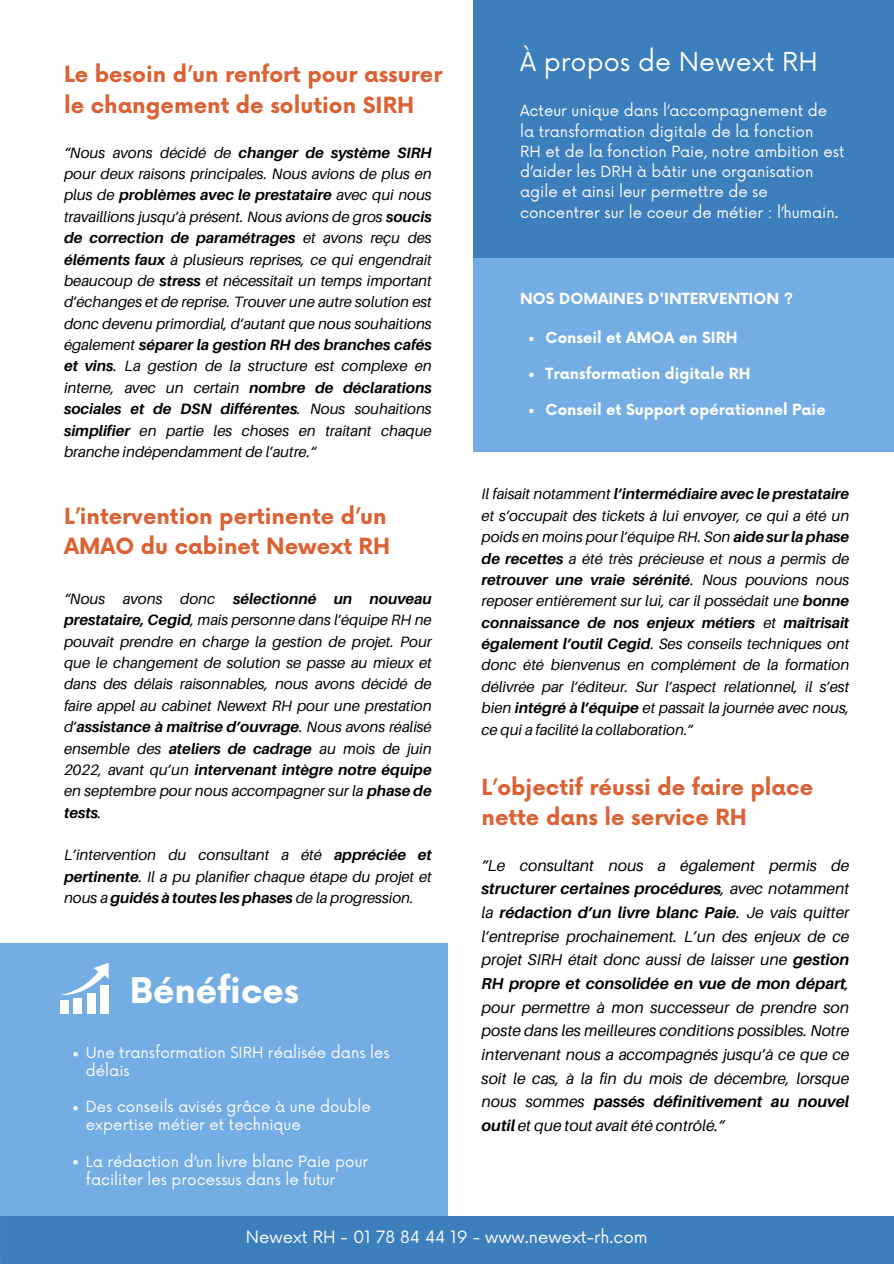
<style>
.page{position:relative;width:894px;height:1264px;background:#fff}
.page>*{position:absolute;margin:0;border:0;box-sizing:border-box;transform-origin:0 0}
.t1{font:700 34.5px "Now";color:#fff}
.t2{font:25.5px "Now";color:#fff}
.t3{font:700 21.75px/30.3px "Now";color:#da6234}
.t4{font:16.5px "Now";color:#fff}
.t5{font:italic 15.75px/23.7px "Aileron";color:#000;text-align:justify}
.t6{font:italic 15px/21.3px "Aileron";color:#000;text-align:justify}
.t7{font:15px/18px "Now";color:#fff}
.t8{font:700 15px "Now";color:#fff}
.s1{font-weight:700}
</style>
<div class="page">
<div style="left:0;top:943px;width:447px;height:273px;background:#73ade4"></div>
<div style="left:0;top:1216px;width:893px;height:47px;background:#3d7ebd"></div>
<div style="left:60px;top:999px;width:9px;height:14px;background:#fff"></div>
<div style="left:74px;top:997px;width:8px;height:16px;background:#fff"></div>
<div style="left:87px;top:993px;width:9px;height:20px;background:#fff"></div>
<div style="left:100px;top:984px;width:9px;height:29px;background:#fff"></div>
<svg style="left:60px;top:962px;width:49px;height:34px"></svg>
<svg style="left:73px;top:1051px;width:5px;height:5px"></svg>
<svg style="left:73px;top:1105px;width:5px;height:5px"></svg>
<svg style="left:73px;top:1159px;width:5px;height:5px"></svg>
<div style="left:473px;top:0;width:420px;height:258px;background:#3d7ebd"></div>
<div style="left:473px;top:258px;width:420px;height:194px;background:#73ade4"></div>
<svg style="left:529px;top:337px;width:4px;height:4px"></svg>
<svg style="left:529px;top:373px;width:4px;height:4px"></svg>
<svg style="left:529px;top:409px;width:4px;height:4px"></svg>
<p class="t3" style="left:64px;top:61px;width:379px">Le besoin d’un renfort pour assurer le changement de solution SIRH</p>
<p class="t6" style="left:64px;top:141px;width:369px">“Nous avons décidé de <span class="s1">changer de système SIRH </span>pour deux raisons principales. Nous avions de plus en plus de <span class="s1">problèmes avec le prestataire</span> avec qui nous travaillions jusqu’à présent. Nous avions de gros <span class="s1">soucis de correction de paramétrages</span> et avons reçu des <span class="s1">éléments faux</span> à plusieurs reprises, ce qui engendrait beaucoup de <span class="s1">stress</span> et nécessitait un temps important d’échanges et de reprise. Trouver une autre solution est donc devenu primordial, d’autant que nous souhaitions également <span class="s1">séparer la gestion RH des branches cafés et vins</span>. La gestion de la structure est complexe en interne, avec un certain <span class="s1">nombre de déclarations sociales et de DSN différentes</span>. Nous souhaitions <span class="s1">simplifier</span> en partie les choses en traitant chaque branche indépendamment de l’autre.“</p>
<p class="t3" style="left:64px;top:502px;width:327px">L’intervention pertinente d’un<br>AMAO du cabinet Newext RH</p>
<p class="t6" style="left:64px;top:587px;width:369px">“Nous avons donc <span class="s1">sélectionné un nouveau prestataire, Cegid</span>, mais personne dans l’équipe RH ne pouvait prendre en charge la gestion de projet. Pour que le changement de solution se passe au mieux et dans des délais raisonnables, nous avons décidé de faire appel au cabinet Newext RH pour une prestation d’<span class="s1">assistance à maîtrise d’ouvrage</span>. Nous avons réalisé ensemble des <span class="s1">ateliers de cadrage</span> au mois de juin 2022, avant qu’un <span class="s1">intervenant intègre notre équipe </span>en septembre pour nous accompagner sur la <span class="s1">phase de tests</span>.</p>
<h3 class="t6" style="left:64px;top:844px;width:369px">L’intervention du consultant a été <span class="s1">appréciée et pertinente</span>. Il a pu planifier chaque étape du projet et nous a <span class="s1">guidés à toutes les phases</span> de la progression.</h3>
<h3 class="t1" style="left:130px;top:971px;width:171px">Bénéfices</h3>
<p class="t7" style="left:86px;top:1044px;width:305px">Une transformation SIRH réalisée dans les délais</p>
<p class="t7" style="left:86px;top:1098px;width:286px">Des conseils avisés grâce à une double expertise métier et technique</p>
<h2 class="t7" style="left:86px;top:1152px;width:284px">La rédaction d’un livre blanc Paie pour faciliter les processus dans le futur</h2>
<p class="t2" style="left:520px;top:48px;width:299px">À propos de Newext RH</p>
<p class="t7" style="left:520px;top:103px;width:308px">Acteur unique dans l’accompagnement de</p>
<h3 class="t7" style="left:520px;top:123px;width:295px">la transformation digitale de la fonction</h3>
<p class="t7" style="left:520px;top:142px;width:326px;line-height:20.2px">RH et de la fonction Paie, notre ambition est d’aider les DRH à bâtir une organisation agile et ainsi leur permettre de se concentrer sur le coeur de métier : l’humain.</p>
<p class="t8" style="left:520px;top:290px;width:275px">NOS DOMAINES D'INTERVENTION ?</p>
<p class="t8" style="left:545px;top:330px;width:193px">Conseil et AMOA en SIRH</p>
<h1 class="t8" style="left:545px;top:366px;width:206px">Transformation digitale RH</h1>
<p class="t8" style="left:545px;top:402px;width:281px">Conseil et Support opérationnel Paie</p>
<p class="t6" style="left:481px;top:483px;width:369px">Il faisait notamment <span class="s1">l’intermédiaire avec le prestataire </span>et s’occupait des tickets à lui envoyer, ce qui a été un poids en moins pour l’équipe RH. Son <span class="s1">aide sur la phase de recettes</span> a été très précieuse et nous a permis de <span class="s1">retrouver une vraie sérénité</span>. Nous pouvions nous reposer entièrement sur lui, car il possédait une <span class="s1">bonne connaissance de nos enjeux métiers</span> et <span class="s1">maîtrisait également l’outil Cegid</span>. Ses conseils techniques ont donc été bienvenus en complément de la formation délivrée par l’éditeur. Sur l’aspect relationnel, il s’est bien <span class="s1">intégré à l’équipe</span> et passait la journée avec nous, ce qui a facilité la collaboration.”</p>
<p class="t3" style="left:481px;top:773px;width:333px">L’objectif réussi de faire place nette dans le service RH</p>
<h4 class="t5" style="left:481px;top:853px;width:369px">“Le consultant nous a également permis de <span class="s1">structurer certaines procédures</span>, avec notamment la <span class="s1">rédaction d’un livre blanc Paie</span>. Je vais quitter l’entreprise prochainement. L’un des enjeux de ce projet SIRH était donc aussi de laisser une <span class="s1">gestion RH propre et consolidée en vue de mon départ</span>, pour permettre à mon successeur de prendre son poste dans les meilleures conditions possibles. Notre intervenant nous a accompagnés jusqu’à ce que ce soit le cas, à la fin du mois de décembre, lorsque nous sommes <span class="s1">passés définitivement au nouvel outil</span> et que tout avait été contrôlé.“</h4>
<p class="t4" style="left:246px;top:1227px;width:403px">Newext RH - 01 78 84 44 19 - www.newext-rh.com</p>
</div>
